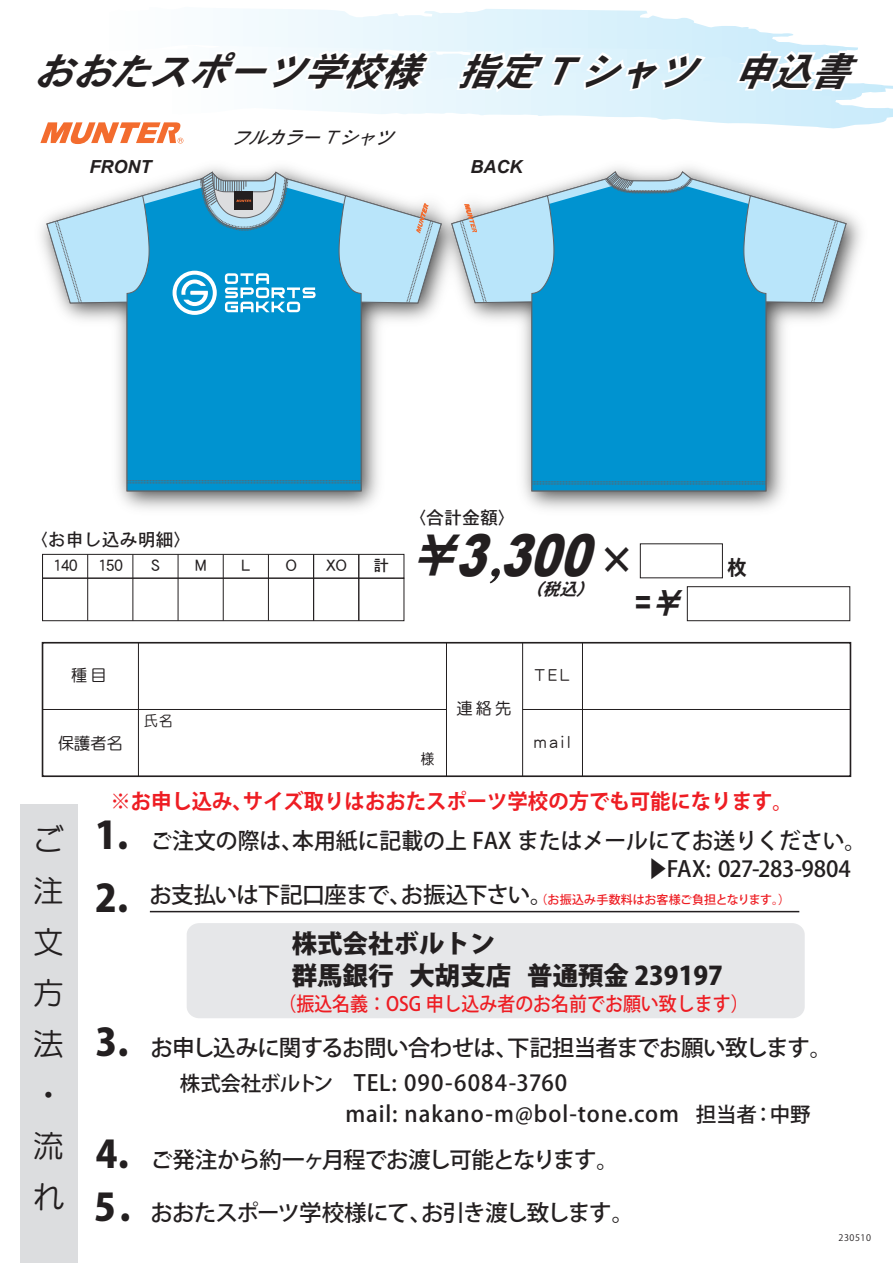
<style>
.page{position:relative;width:893px;height:1263px;background:#fff}
.page>*{position:absolute;margin:0;border:0;box-sizing:border-box;transform-origin:0 0}
.t1{font:italic 60px "Koz Min Pro";color:#231f20}
.t2{font:italic 900 57.75px "Arial";color:#231f20;scale:.77 1}
.t3{font:italic 38.55px "DFHS Gothic W7 WINP RKSJ H";color:#231f20}
.t4{font:37.5px "DFHS Gothic W9 WINP RKSJ H";color:#231f20;scale:.94 1}
.t5{font:800 37.5px "Koz Go Pro";color:#231f20}
.t6{font:30px/51px "Seurat M";color:#231f20}
.t7{font:800 25.5px/31.8px "Koz Go Pro";color:#231f20}
.t8{font:500 22.5px "Koz Go Pro";letter-spacing:-.03em;color:#231f20}
.t9{font:500 22.5px "Koz Go Pro";color:#231f20}
.t10{font:500 22.5px "Koz Go Pro";letter-spacing:-.055em;color:#231f20}
.t11{font:500 22.05px/30.9px "Koz Go Pro";letter-spacing:.04em;color:#231f20}
.t12{font:500 22.05px "Koz Go Pro";letter-spacing:-.02em;color:#231f20}
.t13{font:700 21px "Koz Go Pro";color:#ee1d23}
.t14{font:21px "DFHS Gothic W7 WINP RKSJ H";color:#231f20;scale:.95 1}
.t15{font:500 19.5px "Koz Go Pro";color:#ee1d23;scale:.92 1}
.t16{font:italic 18.45px "DFHS Gothic W5 WINP RKSJ H";color:#231f20}
.t17{font:18px "DFHS Gothic W5 WINP RKSJ H";color:#231f20}
.t18{font:italic 700 18px "Arial";color:#231f20}
.t19{font:italic 16.95px "DFHS Gothic W7 WINP RKSJ H";color:#231f20}
.t20{font:16.2px "DF Maru Gothic Md WINP RKSJ H";letter-spacing:.2em;color:#231f20}
.t21{font:15.75px "DFHS Gothic W5 WINP RKSJ H";color:#231f20;scale:.95 1}
.t22{font:15.75px "DFHS Gothic W5 WINP RKSJ H";color:#231f20}
.t23{font:14.4px "DF Maru Gothic Md WINP RKSJ H";color:#231f20;scale:.95 1}
.t24{font:500 12px "Koz Go Pro";color:#ee1d23}
.t25{font:9px "Koz Go Pro";letter-spacing:.06em;color:#231f20}
.s1{font-family:"DFHS Gothic W7 WINP RKSJ H";font-weight:400}
.s2{font-family:"DFHS Gothic W7 WINP RKSJ H";font-style:italic;font-size:36.15px}
.s3{font-weight:800;font-size:37.5px}
.s4{font-family:"Koz Go Pr 6 N";font-weight:400}
.s5{font-size:22.5px;color:#231f20}
.s6{font-size:20.4px}
</style>
<div class="page">
<img style="left:41px;top:167px;width:820px;height:342px">
<div style="left:531px;top:303px;width:235px;height:188px;background:#0093d0"></div>
<svg style="left:451px;top:171px;width:396px;height:132px;background:#74c0e0"></svg>
<div style="left:127px;top:315px;width:235px;height:176px;background:#0093d0"></div>
<svg style="left:46px;top:167px;width:396px;height:148px"></svg>
<div style="left:20px;top:804px;width:57px;height:459px;background:#dcdddf"></div>
<svg style="left:230px;top:9px;width:663px;height:106px"></svg>
<svg style="left:40px;top:122px;width:143px;height:22px"></svg>
<div style="left:42px;top:554px;width:362px;height:24px;border:1px solid #231f20"></div>
<div style="left:42px;top:578px;width:362px;height:43px;border:1px solid #231f20"></div>
<hr style="left:178px;top:554px;width:1px;height:67px;background:#231f20">
<hr style="left:223px;top:554px;width:1px;height:67px;background:#231f20">
<hr style="left:268px;top:554px;width:1px;height:67px;background:#231f20">
<hr style="left:42px;top:554px;width:1px;height:67px;background:#231f20">
<hr style="left:87px;top:554px;width:1px;height:67px;background:#231f20">
<hr style="left:133px;top:554px;width:1px;height:67px;background:#231f20">
<hr style="left:313px;top:554px;width:1px;height:67px;background:#231f20">
<hr style="left:359px;top:554px;width:1px;height:67px;background:#231f20">
<div style="left:640px;top:544px;width:83px;height:34px;border:1px solid #231f20"></div>
<div style="left:687px;top:586px;width:163px;height:35px;border:1px solid #231f20"></div>
<hr style="left:446px;top:643px;width:1px;height:133px;background:#231f20">
<hr style="left:522px;top:643px;width:1px;height:133px;background:#231f20">
<hr style="left:138px;top:643px;width:1px;height:133px;background:#231f20">
<hr style="left:582px;top:643px;width:1px;height:133px;background:#231f20">
<div style="left:42px;top:642px;width:809px;height:135px;border:2px solid #231f20"></div>
<hr style="left:43px;top:709px;width:403px;height:1px;background:#231f20">
<hr style="left:523px;top:709px;width:328px;height:1px;background:#231f20">
<div style="left:187px;top:923px;width:618px;height:95px;background:#e6e7e9;border-radius:12px"></div>
<hr style="left:150px;top:911px;width:649px;height:1px;background:#231f20">
<h3 class="t3" style="left:33px;top:51px;width:834px">おおたスポーツ学校様　指定 T シャツ　申込書</h3>
<p class="t16" style="left:231px;top:128px;width:172px">フルカラー T シャツ</p>
<p class="t18" style="left:89px;top:155px;width:63px">FRONT</p>
<p class="t18" style="left:471px;top:155px;width:53px">BACK</p>
<p class="t17" style="left:408px;top:508px;width:109px">〈合計金額〉</p>
<p class="t17" style="left:30px;top:531px;width:163px">〈お申し込み明細〉</p>
<p class="t21" style="left:53px;top:558px;width:27px">140</p>
<p class="t21" style="left:98px;top:558px;width:27px">150</p>
<p class="t21" style="left:151px;top:558px;width:10px">S</p>
<p class="t21" style="left:195px;top:558px;width:12px">M</p>
<p class="t21" style="left:242px;top:558px;width:10px">L</p>
<p class="t21" style="left:286px;top:558px;width:13px">O</p>
<p class="t21" style="left:326px;top:558px;width:23px">XO</p>
<p class="t22" style="left:373px;top:558px;width:17px">計</p>
<h2 class="t2" style="left:413px;top:514px;width:258px"><span class="s1">\</span> 3300</h2>
<h3 class="t4" style="left:599px;top:541px;width:39px">×</h3>
<h1 class="t1" style="left:486px;top:512px;width:81px">，</h1>
<p class="t14" style="left:727px;top:557px;width:22px">枚</p>
<p class="t19" style="left:525px;top:580px;width:76px">（税込）</p>
<h3 class="t4" style="left:635px;top:584px;width:56px">=<span class="s2">\</span></h3>
<p class="t20" style="left:71px;top:667px;width:37px">種目</p>
<p class="t20" style="left:534px;top:667px;width:37px">TEL</p>
<p class="t23" style="left:144px;top:713px;width:31px">氏名</p>
<p class="t20" style="left:456px;top:700px;width:57px">連絡先</p>
<p class="t20" style="left:58px;top:735px;width:66px">保護者名</p>
<p class="t23" style="left:421px;top:751px;width:16px">様</p>
<p class="t20" style="left:534px;top:734px;width:38px">mail</p>
<h3 class="t6" style="left:33px;top:812px;width:32px">ご注文方法・流れ</h3>
<p class="t13" style="left:110px;top:787px;width:684px">※お申し込み、サイズ取りはおおたスポーツ学校の方でも可能になります。</p>
<p class="t9" style="left:95px;top:826px;width:773px"><span class="s3">1.</span> ご注文の際は、本用紙に記載の上 FAX またはメールにてお送りください。</p>
<h3 class="t5" style="left:95px;top:874px;width:34px">2.</h3>
<p class="t12" style="left:646px;top:855px;width:206px"><span class="s4">▶</span>FAX: 027-283-9804</p>
<p class="t24" style="left:149px;top:891px;width:642px"><span class="s5">お支払いは下記口座まで、お振込下さい。</span>（お振込み手数料はお客様ご負担となります。）</p>
<p class="t7" style="left:292px;top:930px;width:433px">株式会社ボルトン<br>群馬銀行 大胡支店 普通預金 239197</p>
<p class="t15" style="left:278px;top:991px;width:512px">（振込名義：OSG 申し込み者のお名前でお願い致します）</p>
<p class="t8" style="left:96px;top:1033px;width:738px"><span class="s3">3.</span> お申し込みに関するお問い合わせは、下記担当者までお願い致します。</p>
<p class="t11" style="left:345px;top:1069px;width:467px;text-indent:-165px"><span class="s6">株式会社ボルトン　</span>TEL: 090-6084-3760<br>mail: nakano-m@bol-tone.com <span class="s6">担当者：中野</span></p>
<p class="t10" style="left:96px;top:1145px;width:524px"><span class="s3">4.</span> ご発注から約一ヶ月程でお渡し可能となります。</p>
<p class="t8" style="left:94px;top:1198px;width:542px"><span class="s3">5.</span> おおたスポーツ学校様にて、お引き渡し致します。</p>
<p class="t25" style="left:839px;top:1232px;width:34px">230510</p>
</div>
